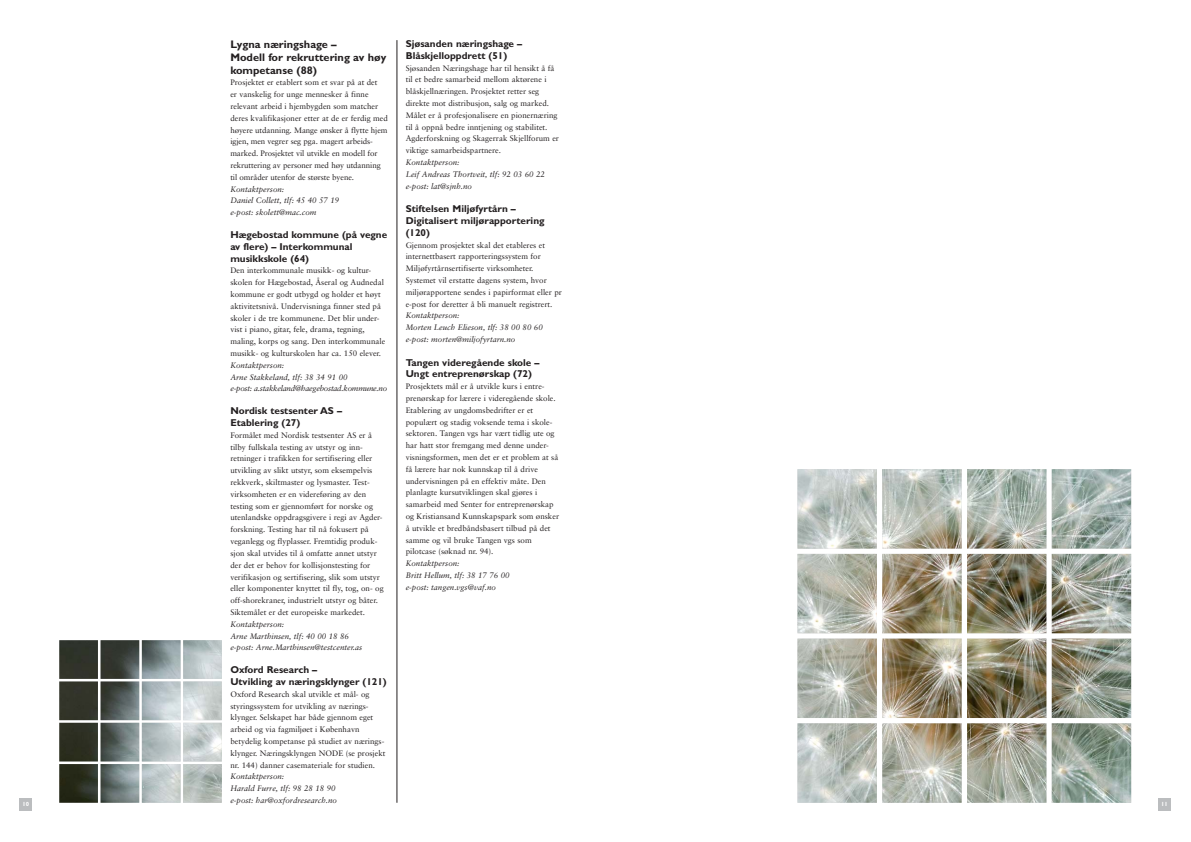
<style>
.page{position:relative;width:1191px;height:842px;background:#fff}
.page>*{position:absolute;margin:0;border:0;box-sizing:border-box;transform-origin:0 0}
.t1{font:700 11px/13px "Gill Sans";color:#231f20}
.t2{font:700 10px/11.8px "Gill Sans";color:#231f20}
.t3{font:8px/11.8px "Sabon";color:#231f20}
.t4{font:italic 8px/11.8px "Sabon";color:#231f20}
.t5{font:700 6px "Gill Sans";color:#fff}
</style>
<div class="page">
<div style="left:1158px;top:798px;width:12px;height:13px;background:#bbbdbf"></div>
<div style="left:20px;top:798px;width:12px;height:13px;background:#bbbdbf"></div>
<hr style="left:396px;top:40px;width:1px;height:763px;background:#231f20">
<img style="left:59px;top:640px;width:163px;height:163px">
<img style="left:797px;top:469px;width:334px;height:334px">
<h1 class="t1" style="left:230px;top:39px;width:157px">Lygna næringshage –<br>Modell for rekruttering av høy kompetanse (88)</h1>
<p class="t3" style="left:230px;top:77px;width:159px">Prosjektet er etablert som et svar på at det<br>er vanskelig for unge mennesker å finne relevant arbeid i hjembygden som matcher deres kvalifikasjoner etter at de er ferdig med høyere utdanning. Mange ønsker å flytte hjem igjen, men vegrer seg pga. magert arbeids&shy;marked. Prosjektet vil utvikle en modell for rekruttering av personer med høy utdanning til områder utenfor de største byene.</p>
<p class="t4" style="left:230px;top:184px;width:110px">Kontaktperson:<br>Daniel Collett, tlf: 45 40 57 19 e-post: skolett@mac.com</p>
<p class="t2" style="left:230px;top:230px;width:158px">Hægebostad kommune (på vegne av flere) – Interkommunal musikkskole (64)</p>
<p class="t3" style="left:230px;top:265px;width:156px">Den interkommunale musikk- og kultur&shy;skolen for Hægebostad, Åseral og Audnedal kommune er godt utbygd og holder et høyt aktivitetsnivå. Undervisninga finner sted på skoler i de tre kommunene. Det blir under&shy;vist i piano, gitar, fele, drama, tegning, maling, korps og sang. Den interkommunale musikk- og kulturskolen har ca. 150 elever.</p>
<p class="t4" style="left:230px;top:360px;width:158px">Kontaktperson:<br>Arne Stakkeland, tlf: 38 34 91 00<br>e-post: a.stakkeland@haegebostad.kommune.no</p>
<p class="t2" style="left:230px;top:406px;width:113px">Nordisk testsenter AS –<br>Etablering (27)</p>
<p class="t3" style="left:230px;top:430px;width:155px">Formålet med Nordisk testsenter AS er å tilby fullskala testing av utstyr og inn&shy;retninger i trafikken for sertifisering eller utvikling av slikt utstyr, som eksempelvis rekkverk, skiltmaster og lysmaster. Test&shy;virksomheten er en videreføring av den testing som er gjennomført for norske og utenlandske oppdragsgivere i regi av Agder&shy;forskning. Testing har til nå fokusert på veganlegg og flyplasser. Fremtidig produk&shy;sjon skal utvides til å omfatte annet utstyr der det er behov for kollisjonstesting for verifikasjon og sertifisering, slik som utstyr eller komponenter knyttet til fly, tog, on- og off-shorekraner, industrielt utstyr og båter.<br>Siktemålet er det europeiske markedet.</p>
<p class="t4" style="left:230px;top:619px;width:133px">Kontaktperson:<br>Arne Marthinsen, tlf: 40 00 18 86 e-post: Arne.Marthinsen@testcenter.as</p>
<p class="t2" style="left:230px;top:665px;width:158px">Oxford Research –<br>Utvikling av næringsklynger (121)</p>
<p class="t3" style="left:230px;top:689px;width:157px">Oxford Research skal utvikle et mål- og styringssystem for utvikling av nærings&shy;klynger. Selskapet har både gjennom eget arbeid og via fagmiljøet i København betydelig kompetanse på studiet av nærings&shy;klynger. Næringsklyngen NODE (se prosjekt nr. 144) danner casemateriale for studien.</p>
<p class="t4" style="left:230px;top:771px;width:108px">Kontaktperson:<br>Harald Furre, tlf: 98 28 18 90 e-post: har@oxfordresearch.no</p>
<p class="t2" style="left:406px;top:39px;width:118px">Sjøsanden næringshage –<br>Blåskjelloppdrett (51)</p>
<p class="t3" style="left:406px;top:63px;width:155px">Sjøsanden Næringshage har til hensikt å få til et bedre samarbeid mellom aktørene i blåskjellnæringen. Prosjektet retter seg direkte mot distribusjon, salg og marked.<br>Målet er å profesjonalisere en pionernæring til å oppnå bedre inntjening og stabilitet.<br>Agderforskning og Skagerrak Skjellforum er viktige samarbeidspartnere.</p>
<p class="t4" style="left:406px;top:157px;width:141px">Kontaktperson:<br>Leif Andreas Thortveit, tlf: 92 03 60 22 e-post: lat@sjnh.no</p>
<p class="t2" style="left:406px;top:204px;width:140px">Stiftelsen Miljøfyrtårn –<br>Digitalisert miljørapportering (120)</p>
<p class="t3" style="left:406px;top:240px;width:158px">Gjennom prosjektet skal det etableres et internettbasert rapporteringssystem for Miljøfyrtårnsertifiserte virksomheter.<br>Systemet vil erstatte dagens system, hvor miljørapportene sendes i papirformat eller pr e-post for deretter å bli manuelt registrert.</p>
<p class="t4" style="left:406px;top:310px;width:139px">Kontaktperson:<br>Morten Leuch Elieson, tlf: 38 00 80 60 e-post: morten@miljofyrtarn.no</p>
<p class="t2" style="left:406px;top:357px;width:135px">Tangen videregående skole –<br>Ungt entreprenørskap (72)</p>
<p class="t3" style="left:406px;top:381px;width:155px">Prosjektets mål er å utvikle kurs i entre&shy;prenørskap for lærere i videregående skole.<br>Etablering av ungdomsbedrifter er et populært og stadig voksende tema i skole&shy;sektoren. Tangen vgs har vært tidlig ute og har hatt stor fremgang med denne under&shy;visningsformen, men det er et problem at så få lærere har nok kunnskap til å drive undervisningen på en effektiv måte. Den planlagte kursutviklingen skal gjøres i samarbeid med Senter for entreprenørskap og Kristiansand Kunnskapspark som ønsker å utvikle et bredbåndsbasert tilbud på det samme og vil bruke Tangen vgs som pilotcase (søknad nr. 94).</p>
<p class="t4" style="left:406px;top:558px;width:105px">Kontaktperson:<br>Britt Hellum, tlf: 38 17 76 00 e-post: tangen.vgs@vaf.no</p>
<p class="t5" style="left:23px;top:802px;width:8px">10</p>
<p class="t5" style="left:1161px;top:802px;width:8px">11</p>
</div>
